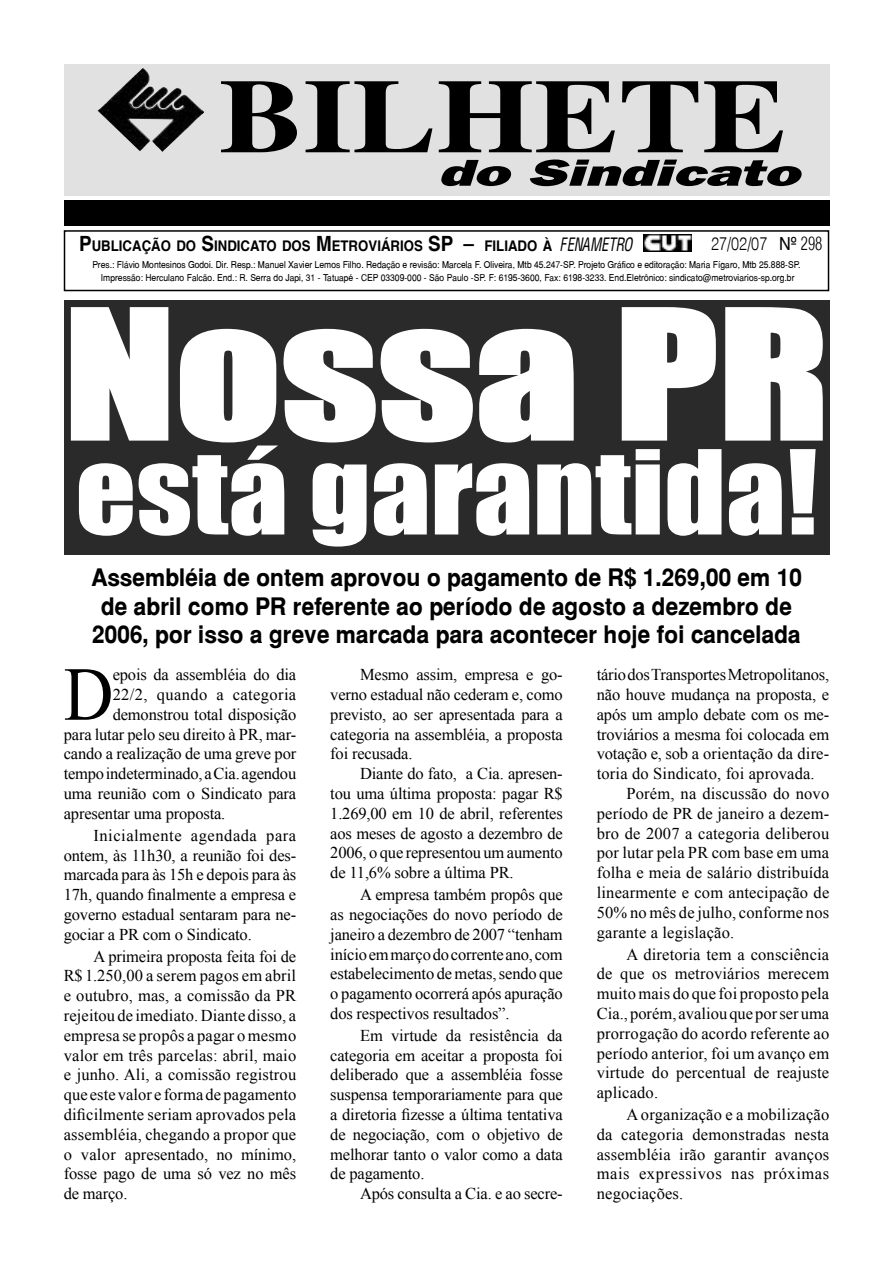
<style>
.page{position:relative;width:893px;height:1263px;background:#fff}
.page>*{position:absolute;margin:0;border:0;box-sizing:border-box;transform-origin:0 0}
.t1{font:165px "Impact";color:#fff;scale:1.25 1}
.t2{font:108px "Impact";color:#fff;scale:1.1 1}
.t3{font:700 105px "Times";color:#000;scale:1.2 1}
.t4{font:76.35px "Times New Roman";color:#000;scale:.9 1}
.t5{font:italic 800 37.5px "Frankfurt Gothic";color:#000;scale:1.6 1}
.t6{font:700 24px/28.8px "Switzerland Narrow";color:#000;text-align:center;scale:1.15 1}
.t7{font:18px "Switzerland Light Plain";color:#000;scale:.8 1}
.t8{font:18px "Switzerland Condensed";color:#000;scale:.8 1}
.t9{font:16.5px/19.8px "Times New Roman";letter-spacing:-.01em;color:#000;text-align:justify}
.t10{font:16.5px "Times New Roman";letter-spacing:.01em;color:#000}
.t11{font:16.5px "Times New Roman";letter-spacing:.025em;color:#000}
.t12{font:700 14.7px "Switzerland";color:#000;scale:.9 1}
.t13{font:9.45px/13.5px "Switzerland Narrow Plain";color:#000;text-align:center;scale:1.1 1}
.s1{font-size:21px}
.s2{font-family:"Switzerland Plain"}
.s3{font-family:"Switzerland Cond Light Plain"}
</style>
<div class="page">
<div style="left:64px;top:300px;width:765px;height:254px;background:#2a2a2a"></div>
<div style="left:64px;top:64px;width:765px;height:132px;background:#e1e1e1"></div>
<div style="left:64px;top:230px;width:765px;height:61px;border:2px solid #000"></div>
<div style="left:64px;top:200px;width:766px;height:25px;background:#000"></div>
<img style="left:98px;top:68px;width:106px;height:84px">
<img style="left:643px;top:235px;width:49px;height:17px">
<svg style="left:70px;top:307px;width:99px;height:134px"></svg>
<svg style="left:180px;top:328px;width:394px;height:115px"></svg>
<svg style="left:621px;top:307px;width:95px;height:134px"></svg>
<svg style="left:725px;top:307px;width:98px;height:134px"></svg>
<h3 class="t3" style="left:219px;top:54px;width:474px">BILHETE</h3>
<h3 class="t5" style="left:438px;top:151px;width:227px">do Sindicato</h3>
<p class="t12" style="left:79px;top:237px;width:527px"><span class="s1">P</span>UBLICAÇÃO DO <span class="s1">S</span>INDICATO DOS <span class="s1">M</span>ETROVIÁRIOS <span class="s1">SP –</span> FILIADO À</p>
<p class="t8" style="left:560px;top:234px;width:92px">FENAMETRO</p>
<p class="t7" style="left:711px;top:232px;width:140px">27/02/07 <span class="s2">Nº</span> <span class="s3">298</span></p>
<p class="t13" style="left:92px;top:258px;width:645px">Pres.: Flávio Montesinos Godoi. Dir. Resp.: Manuel Xavier Lemos Filho. Redação e revisão: Marcela F. Oliveira, Mtb 45.247-SP. Projeto Gráfico e editoração: Maria Fígaro, Mtb 25.888-SP.<br>Impressão: Herculano Falcão. End.: R. Serra do Japi, 31 - Tatuapé - CEP 03309-000 - São Paulo -SP. F: 6195-3600, Fax: 6198-3233. End.Eletrônico: sindicato@metroviarios-sp.org.br</p>
<h1 class="t1" style="left:64px;top:246px;width:614px">Nossa PR</h1>
<h2 class="t2" style="left:75px;top:408px;width:676px">está garantida!</h2>
<h3 class="t6" style="left:91px;top:563px;width:620px">Assembléia de ontem aprovou o pagamento de R$ 1.269,00 em 10 de abril como PR referente ao período de agosto a dezembro de<br>2006, por isso a greve marcada para acontecer hoje foi cancelada</h3>
<h3 class="t4" style="left:64px;top:643px;width:57px">D</h3>
<p class="t9" style="left:113px;top:664px;width:185px">epois da assembléia do dia</p>
<p class="t9" style="left:330px;top:664px;width:234px;text-indent:30px">Mesmo assim, empresa e go&shy;verno estadual não cederam e, como previsto, ao ser apresentada para a categoria na assembléia, a proposta foi recusada.</p>
<p class="t9" style="left:330px;top:763px;width:234px;text-indent:30px">Diante do fato, a Cia. apresen&shy;tou uma última proposta: pagar R$ 1.269,00 em 10 de abril, referentes aos meses de agosto a dezembro de 2006, o que representou um aumento de 11,6% sobre a última PR.</p>
<p class="t9" style="left:330px;top:884px;width:234px;text-indent:30px">A empresa também propôs que as negociações do novo período de janeiro a dezembro de 2007 “tenham início em março do corrente ano, com estabelecimento de metas, sendo que o pagamento ocorrerá após apuração dos respectivos resultados”.</p>
<p class="t9" style="left:330px;top:1025px;width:234px;text-indent:30px">Em virtude da resistência da categoria em aceitar a proposta foi deliberado que a assembléia fosse suspensa temporariamente para que a diretoria fizesse a última tentativa de negociação, com o objetivo de melhorar tanto o valor como a data de pagamento.</p>
<p class="t9" style="left:360px;top:1183px;width:204px">Após consulta a Cia. e ao secre-</p>
<p class="t9" style="left:597px;top:664px;width:234px">tário dos Transportes Metropolitanos,</p>
<p class="t9" style="left:597px;top:684px;width:234px">não houve mudança na proposta, e</p>
<p class="t9" style="left:597px;top:704px;width:234px">após um amplo debate com os me-</p>
<p class="t9" style="left:597px;top:724px;width:234px">troviários a mesma foi colocada em</p>
<p class="t10" style="left:597px;top:743px;width:234px">votação e, sob a orientação da dire-</p>
<p class="t10" style="left:597px;top:762px;width:219px">toria do Sindicato, foi aprovada.</p>
<p class="t10" style="left:626px;top:782px;width:204px">Porém, na discussão do novo</p>
<p class="t10" style="left:597px;top:802px;width:234px">período de PR de janeiro a dezem-</p>
<p class="t10" style="left:597px;top:822px;width:234px">bro de 2007 a categoria deliberou</p>
<p class="t10" style="left:597px;top:842px;width:234px">por lutar pela PR com base em uma</p>
<p class="t10" style="left:597px;top:861px;width:234px">folha e meia de salário distribuída</p>
<p class="t10" style="left:597px;top:881px;width:234px">linearmente e com antecipação de</p>
<p class="t10" style="left:597px;top:901px;width:234px">50% no mês de julho, conforme nos</p>
<p class="t10" style="left:597px;top:921px;width:139px">garante a legislação.</p>
<p class="t9" style="left:597px;top:944px;width:234px;text-indent:30px">A diretoria tem a consciência de que os metroviários merecem muito mais do que foi proposto pela Cia., porém, avaliou que por ser uma prorrogação do acordo referente ao período anterior, foi um avanço em virtude do percentual de reajuste aplicado.</p>
<p class="t9" style="left:597px;top:1104px;width:234px;text-indent:30px">A organização e a mobilização da categoria demonstradas nesta assembléia irão garantir avanços mais expressivos nas próximas negociações.</p>
<p class="t11" style="left:113px;top:683px;width:185px">22/2, quando a categoria</p>
<p class="t9" style="left:113px;top:704px;width:185px">demonstrou total disposição</p>
<p class="t9" style="left:64px;top:724px;width:234px">para lutar pelo seu direito à PR, mar-</p>
<p class="t9" style="left:64px;top:744px;width:234px">cando a realização de uma greve por</p>
<p class="t9" style="left:64px;top:763px;width:234px">tempo indeterminado, a Cia. agendou</p>
<p class="t9" style="left:64px;top:783px;width:234px">uma reunião com o Sindicato para</p>
<p class="t9" style="left:64px;top:803px;width:163px">apresentar uma proposta.</p>
<p class="t9" style="left:64px;top:825px;width:234px;text-indent:30px">Inicialmente agendada para ontem, às 11h30, a reunião foi des&shy;marcada para às 15h e depois para às 17h, quando finalmente a empresa e governo estadual sentaram para ne&shy;gociar a PR com o Sindicato.</p>
<p class="t9" style="left:64px;top:946px;width:234px;text-indent:30px">A primeira proposta feita foi de R$ 1.250,00 a serem pagos em abril e outubro, mas, a comissão da PR rejeitou de imediato. Diante disso, a empresa se propôs a pagar o mesmo valor em três parcelas: abril, maio e junho. Ali, a comissão registrou que este valor e forma de pagamento dificilmente seriam aprovados pela assembléia, chegando a propor que o valor apresentado, no mínimo, fosse pago de uma só vez no mês de março.</p>
</div>
